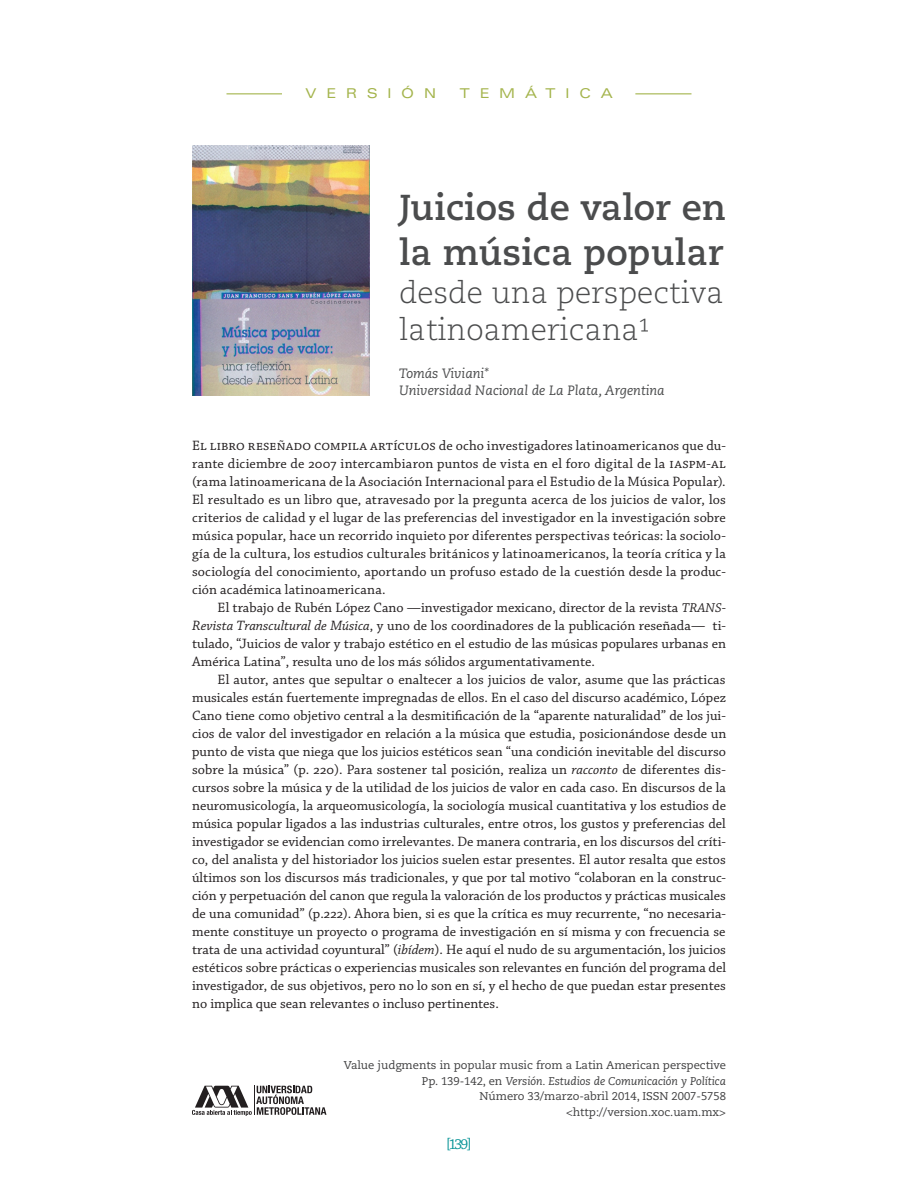
<style>
.page{position:relative;width:918px;height:1188px;background:#fff}
.page>*{position:absolute;margin:0;border:0;box-sizing:border-box;transform-origin:0 0}
.t1{font:700 36px "Caecilia LT Std";letter-spacing:.005em;color:#4b4c4d}
.t2{font:300 30px "Caecilia LT Std";letter-spacing:.005em;color:#4b4c4d}
.Primer_parrafo{font:15px "Chaparral Pro";color:#009194}
.Cuerpo_de_texto{font:14.25px/18px "Chaparral Pro";color:#231f20;text-align:justify}
.Primer_parrafo-2{font:14.25px/18px "Chaparral Pro";letter-spacing:.005em;color:#231f20;text-align:justify}
.Autor-institución_in{font:italic 13.5px "Caecilia LT Std";color:#4b4c4d}
.Primer_parrafo-3{font:expanded 13.5px "Univers LT Std";letter-spacing:.725em;color:#a4b44c}
.Autor{font:11.25px "Caecilia LT Std";color:#3e3e3f}
.Autor-2{font:italic 11.25px "Caecilia LT Std";color:#3e3e3f}
.s1{font-style:italic;font-size:13.5px}
.s2{font-style:italic}
.s3{font-style:normal}
</style>
<div class="page">
<img style="left:192px;top:145px;width:177px;height:251px">
<hr style="left:226px;top:93px;width:56px;height:1px;background:#a4b44c">
<hr style="left:635px;top:93px;width:56px;height:1px;background:#a4b44c">
<svg style="left:192px;top:1086px;width:134px;height:30px"></svg>
<p class="Primer_parrafo-3" style="left:306px;top:85px;width:132px">VERSIÓN</p>
<p class="Primer_parrafo-3" style="left:460px;top:85px;width:154px">TEMÁTICA</p>
<p class="t1" style="left:399px;top:186px;width:328px">Juicios de valor en</p>
<p class="t1" style="left:399px;top:231px;width:326px">la música popular</p>
<p class="t2" style="left:399px;top:275px;width:326px">desde una perspectiva</p>
<p class="t2" style="left:399px;top:313px;width:251px">latinoamericana1</p>
<p class="Autor-institución_in" style="left:399px;top:365px;width:91px">Tomás Viviani*</p>
<p class="Autor-institución_in" style="left:399px;top:383px;width:267px">Universidad Nacional de La Plata, Argentina</p>
<p class="Primer_parrafo-2" style="left:192px;top:437px;width:535px">El libro reseñado compila artículos de ocho investigadores latinoamericanos que du&shy;rante diciembre de 2007 intercambiaron puntos de vista en el foro digital de la IASPM-AL (rama latinoamericana de la Asociación Internacional para el Estudio de la Música Popular).<br>El resultado es un libro que, atravesado por la pregunta acerca de los juicios de valor, los criterios de calidad y el lugar de las preferencias del investigador en la investigación sobre música popular, hace un recorrido inquieto por diferentes perspectivas teóricas: la sociolo&shy;gía de la cultura, los estudios culturales británicos y latinoamericanos, la teoría crítica y la sociología del conocimiento, aportando un profuso estado de la cuestión desde la produc&shy;ción académica latinoamericana.</p>
<p class="Cuerpo_de_texto" style="left:192px;top:599px;width:535px;text-indent:26px">El trabajo de Rubén López Cano —investigador mexicano, director de la revista <span class="s1">TRANS</span><span class="s2">-Revista Transcultural de Música</span>, y uno de los coordinadores de la publicación reseñada— ti&shy;tulado, “Juicios de valor y trabajo estético en el estudio de las músicas populares urbanas en América Latina”, resulta uno de los más sólidos argumentativamente.</p>
<p class="Cuerpo_de_texto" style="left:192px;top:671px;width:536px;text-indent:26px">El autor, antes que sepultar o enaltecer a los juicios de valor, asume que las prácticas musicales están fuertemente impregnadas de ellos. En el caso del discurso académico, López Cano tiene como objetivo central a la desmitificación de la “aparente naturalidad” de los jui&shy;cios de valor del investigador en relación a la música que estudia, posicionándose desde un punto de vista que niega que los juicios estéticos sean “una condición inevitable del discurso sobre la música” (p. 220). Para sostener tal posición, realiza un <span class="s2">racconto</span> de diferentes dis&shy;cursos sobre la música y de la utilidad de los juicios de valor en cada caso. En discursos de la neuromusicología, la arqueomusicología, la sociología musical cuantitativa y los estudios de música popular ligados a las industrias culturales, entre otros, los gustos y preferencias del investigador se evidencian como irrelevantes. De manera contraria, en los discursos del críti&shy;co, del analista y del historiador los juicios suelen estar presentes. El autor resalta que estos últimos son los discursos más tradicionales, y que por tal motivo “colaboran en la construc&shy;ción y perpetuación del canon que regula la valoración de los productos y prácticas musicales de una comunidad” (p.222). Ahora bien, si es que la crítica es muy recurrente, “no necesaria&shy;mente constituye un proyecto o programa de investigación en sí misma y con frecuencia se trata de una actividad coyuntural” (<span class="s2">ibídem</span>). He aquí el nudo de su argumentación, los juicios estéticos sobre prácticas o experiencias musicales son relevantes en función del programa del investigador, de sus objetivos, pero no lo son en sí, y el hecho de que puedan estar presentes no implica que sean relevantes o incluso pertinentes.</p>
<p class="Autor" style="left:344px;top:1058px;width:384px">Value judgments in popular music from a Latin American perspective</p>
<p class="Autor-2" style="left:422px;top:1074px;width:306px"><span class="s3">Pp. 139-142, en</span> Versión. Estudios de Comunicación y Política</p>
<p class="Autor" style="left:480px;top:1090px;width:248px">Número 33/marzo-abril 2014, ISSN 2007-5758</p>
<p class="Autor" style="left:566px;top:1106px;width:161px">&lt;http://version.xoc.uam.mx&gt;</p>
<p class="Primer_parrafo" style="left:446px;top:1136px;width:27px">[139]</p>
</div>
